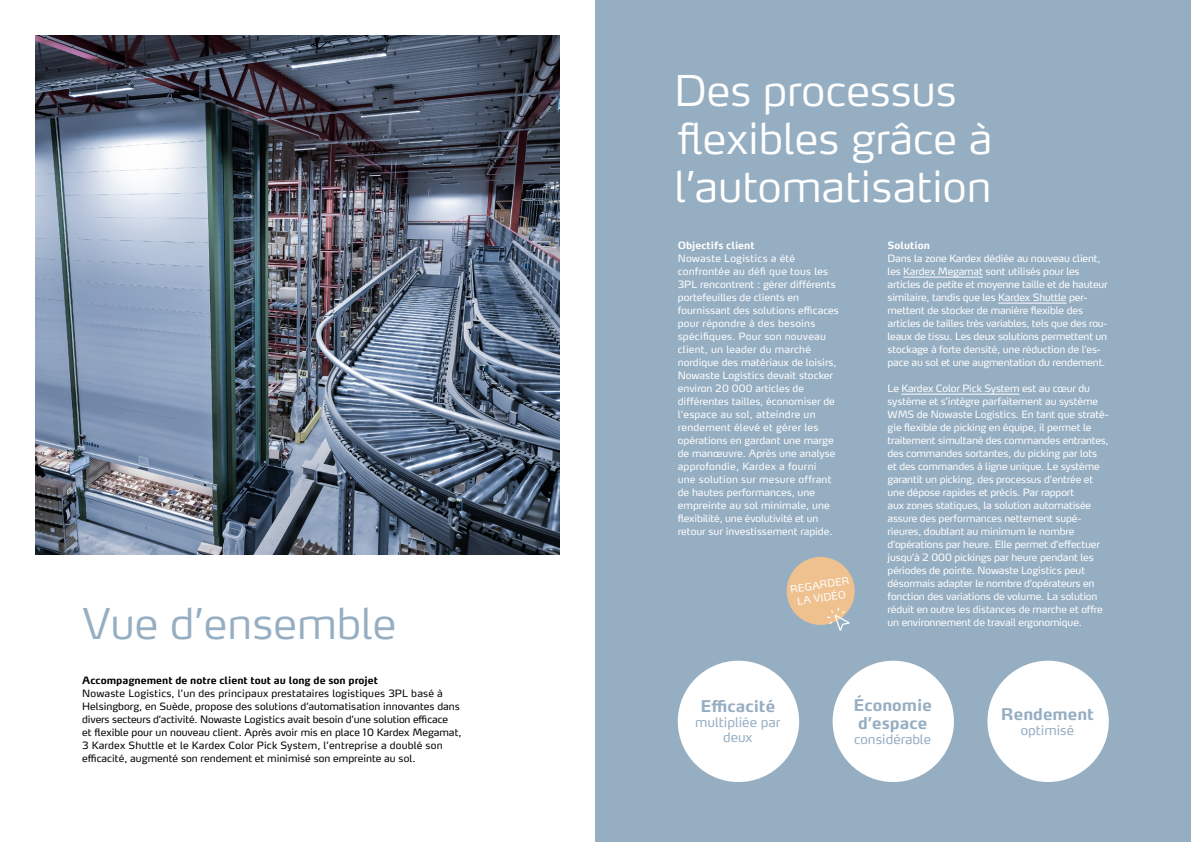
<style>
.page{position:relative;width:1191px;height:842px;background:#fff}
.page>*{position:absolute;margin:0;border:0;box-sizing:border-box;transform-origin:0 0}
.t1{font:300 42px/48px "Max Pro";color:#fff}
.t2{font:300 42px "Max Pro";color:#96aec2}
.t3{font:700 16px/18px "Max Pro";color:#96aec2}
.t4{font:13px/15px "Max Pro";color:#96aec2;text-align:center}
.t5{font:10px/13px "Max Pro";letter-spacing:-.015em;color:#fff}
.t6{font:10px/13px "Max Pro";color:#000}
.t7{font:700 10px "Max Pro";color:#000}
.t8{font:700 10px "Max Pro";color:#fff}
</style>
<div class="page">
<div style="left:595px;top:0;width:596px;height:842px;background:#96aec2"></div>
<img style="left:36px;top:36px;width:524px;height:518px">
<hr style="left:903px;top:277px;width:80px;height:1px;background:#fff">
<hr style="left:998px;top:303px;width:68px;height:1px;background:#fff">
<hr style="left:901px;top:394px;width:118px;height:1px;background:#fff">
<div style="left:678px;top:661px;width:121px;height:121px;background:#fff;border-radius:50%"></div>
<div style="left:987px;top:661px;width:121px;height:121px;background:#fff;border-radius:50%"></div>
<div style="left:832px;top:661px;width:122px;height:121px;background:#fff;border-radius:50%"></div>
<div style="left:786px;top:557px;width:68px;height:68px;background:#eec18f;border-radius:50%"></div>
<svg style="left:826px;top:607px;width:24px;height:24px"></svg>
<h1 class="t2" style="left:82px;top:588px;width:315px">Vue d’ensemble</h1>
<p class="t7" style="left:82px;top:672px;width:297px">Accompagnement de notre client tout au long de son projet</p>
<p class="t6" style="left:82px;top:686px;width:381px">Nowaste Logistics, l’un des principaux prestataires logistiques 3PL basé à Helsingborg, en Suède, propose des solutions d’automatisation innovantes dans divers secteurs d’activité. Nowaste Logistics avait besoin d’une solution efficace<br>et flexible pour un nouveau client. Après avoir mis en place 10 Kardex Megamat, 3 Kardex Shuttle et le Kardex Color Pick System, l’entreprise a doublé son efficacité, augmenté son rendement et minimisé son empreinte au sol.</p>
<h1 class="t1" style="left:674px;top:62px;width:320px">Des processus flexibles grâce à l’automatisation</h1>
<p class="t8" style="left:887px;top:236px;width:44px">Solution</p>
<p class="t5" style="left:887px;top:251px;width:222px">Dans la zone Kardex dédiée au nouveau client, les Kardex Megamat sont utilisés pour les articles de petite et moyenne taille et de hauteur similaire, tandis que les Kardex Shuttle per&shy;mettent de stocker de manière flexible des articles de tailles très variables, tels que des rou&shy;leaux de tissu. Les deux solutions permettent un stockage à forte densité, une réduction de l’es&shy;pace au sol et une augmentation du rendement.</p>
<p class="t5" style="left:887px;top:381px;width:223px">Le Kardex Color Pick System est au cœur du système et s’intègre parfaitement au système WMS de Nowaste Logistics. En tant que straté&shy;gie flexible de picking en équipe, il permet le traitement simultané des commandes entrantes, des commandes sortantes, du picking par lots et des commandes à ligne unique. Le système garantit un picking, des processus d’entrée et une dépose rapides et précis. Par rapport<br>aux zones statiques, la solution automatisée assure des performances nettement supé&shy;rieures, doublant au minimum le nombre d’opérations par heure. Elle permet d’effectuer jusqu’à 2 000 pickings par heure pendant les périodes de pointe. Nowaste Logistics peut désormais adapter le nombre d’opérateurs en fonction des variations de volume. La solution réduit en outre les distances de marche et offre un environnement de travail ergonomique.</p>
<p class="t8" style="left:678px;top:236px;width:78px">Objectifs client</p>
<p class="t5" style="left:678px;top:251px;width:163px">Nowaste Logistics a été confrontée au défi que tous les<br>3PL rencontrent : gérer différents portefeuilles de clients en fournissant des solutions efficaces pour répondre à des besoins spécifiques. Pour son nouveau client, un leader du marché nordique des matériaux de loisirs,<br>Nowaste Logistics devait stocker environ 20 000 articles de différentes tailles, économiser de l’espace au sol, atteindre un rendement élevé et gérer les opérations en gardant une marge de manœuvre. Après une analyse approfondie, Kardex a fourni<br>une solution sur mesure offrant de hautes performances, une empreinte au sol minimale, une flexibilité, une évolutivité et un retour sur investissement rapide.</p>
<p class="t5" style="left:789px;top:581px;width:61px;text-align:center;rotate:-8deg">REGARDER<br>LA VIDÉO</p>
<h2 class="t3" style="left:700px;top:696px;width:76px">Efficacité</h2>
<h3 class="t4" style="left:695px;top:714px;width:87px">multipliée par deux</h3>
<h2 class="t3" style="left:853px;top:694px;width:80px">Économie d’espace</h2>
<h3 class="t4" style="left:854px;top:730px;width:78px">considérable</h3>
<h2 class="t3" style="left:1001px;top:703px;width:94px">Rendement</h2>
<h3 class="t4" style="left:1020px;top:721px;width:55px">optimisé</h3>
</div>
